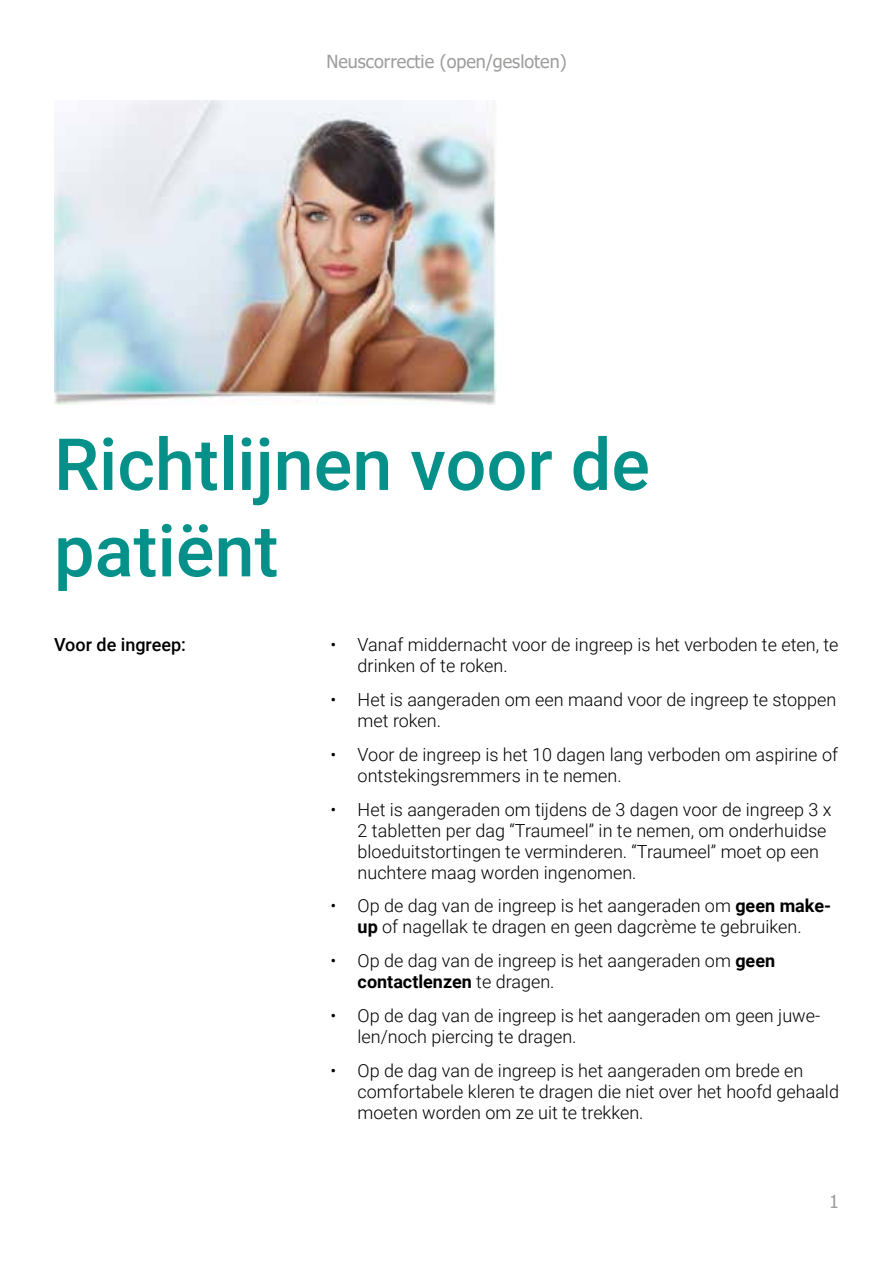
<style>
.page{position:relative;width:893px;height:1263px;background:#fff}
.page>*{position:absolute;margin:0;border:0;box-sizing:border-box;transform-origin:0 0}
.t1{font:500 72px/86.4px "Roboto";color:#05918a}
.t2{font:300 18px/21px "Roboto";color:#000}
.t3{font:18px "Tahoma";color:#9d9d9c}
.t4{font:500 18px "Roboto";color:#000}
.s1{font-weight:700}
</style>
<div class="page">
<img style="left:54px;top:101px;width:442px;height:303px">
<p class="t3" style="left:326px;top:49px;width:242px">Neuscorrectie (open/gesloten)</p>
<h1 class="t1" style="left:54px;top:418px;width:597px">Richtlijnen voor de patiënt</h1>
<p class="t4" style="left:54px;top:632px;width:134px">Voor de ingreep:</p>
<p class="t2" style="left:358px;top:634px;width:482px;text-indent:-27px">• Vanaf middernacht voor de ingreep is het verboden te eten, te drinken of te roken.</p>
<p class="t2" style="left:358px;top:688px;width:480px;text-indent:-27px">• Het is aangeraden om een maand voor de ingreep te stoppen met roken.</p>
<p class="t2" style="left:358px;top:743px;width:482px;text-indent:-27px">• Voor de ingreep is het 10 dagen lang verboden om aspirine of ontstekingsremmers in te nemen.</p>
<p class="t2" style="left:358px;top:798px;width:475px;text-indent:-27px">• Het is aangeraden om tijdens de 3 dagen voor de ingreep 3 x 2 tabletten per dag “Traumeel” in te nemen, om onderhuidse bloeduitstortingen te verminderen. “Traumeel” moet op een nuchtere maag worden ingenomen.</p>
<p class="t2" style="left:331px;top:895px;width:502px;text-align:center">• Op de dag van de ingreep is het aangeraden om <span class="s1">geen make&shy;up</span> of nagellak te dragen en geen dagcrème te gebruiken.</p>
<p class="t2" style="left:358px;top:950px;width:419px;text-indent:-27px">• Op de dag van de ingreep is het aangeraden om <span class="s1">geen contactlenzen</span> te dragen.</p>
<p class="t2" style="left:358px;top:1004px;width:464px;text-indent:-27px">• Op de dag van de ingreep is het aangeraden om geen juwe&shy;len/noch piercing te dragen.</p>
<p class="t2" style="left:358px;top:1059px;width:483px;text-indent:-27px">• Op de dag van de ingreep is het aangeraden om brede en comfortabele kleren te dragen die niet over het hoofd gehaald moeten worden om ze uit te trekken.</p>
<p class="t3" style="left:829px;top:1189px;width:11px">1</p>
</div>
